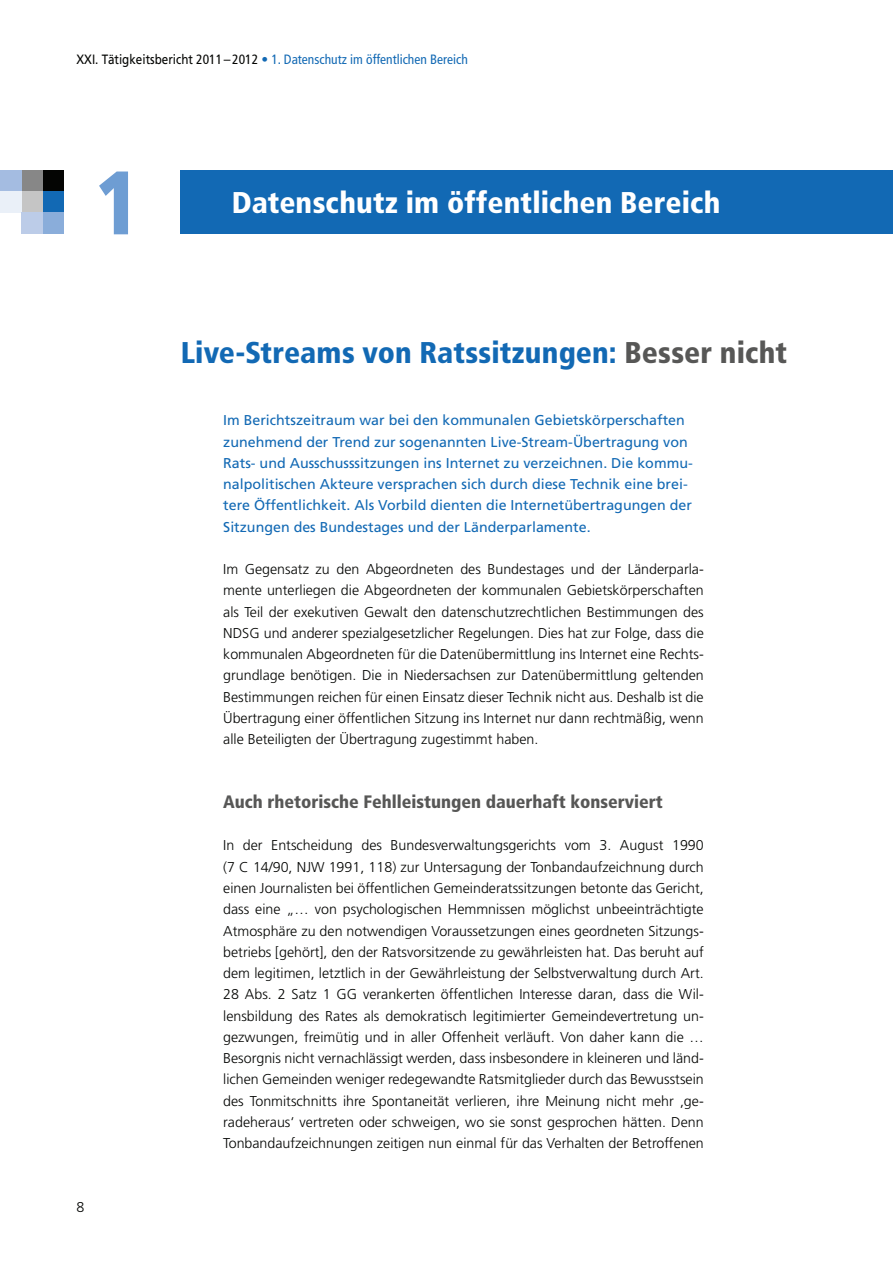
<style>
.page{position:relative;width:893px;height:1263px;background:#fff}
.page>*{position:absolute;margin:0;border:0;box-sizing:border-box;transform-origin:0 0}
.t1{font:900 condensed 90px "Frutiger LT Std";color:#6e9dd3}
.t2{font:900 condensed 30px "Frutiger LT Std";letter-spacing:.005em;color:#1269b4}
.t3{font:900 condensed 30px "Frutiger LT Std";letter-spacing:.005em;color:#fff}
.t4{font:900 condensed 18px "Frutiger LT Std";color:#575756}
.t5{font:300 14.25px/21.3px "Frutiger LT Std";color:#040503;text-align:justify}
.t6{font:14.25px/21.3px "Frutiger LT Std";color:#1269b4}
.t7{font:condensed 13.5px "Frutiger LT Std";color:#1269b4}
.s1{font-stretch:normal;color:#040503}
.s2{color:#040503}
.s3{color:#575756}
</style>
<div class="page">
<div style="left:181px;top:170px;width:712px;height:64px;background:#1269b4"></div>
<div style="left:42px;top:170px;width:22px;height:21px;background:#040503"></div>
<div style="left:21px;top:170px;width:21px;height:21px;background:#878787"></div>
<div style="left:0;top:170px;width:21px;height:21px;background:#a4bce1"></div>
<div style="left:42px;top:191px;width:22px;height:22px;background:#1269b4"></div>
<div style="left:21px;top:191px;width:21px;height:22px;background:#c5c5c5"></div>
<div style="left:0;top:191px;width:21px;height:22px;background:#eaf0f8"></div>
<div style="left:42px;top:213px;width:22px;height:21px;background:#8aadda"></div>
<div style="left:21px;top:213px;width:21px;height:21px;background:#bccce8"></div>
<p class="t7" style="left:76px;top:51px;width:393px"><span class="s1">XXI. Tätigkeitsbericht</span> <span class="s2">2011 – 2012</span> • 1. Datenschutz im öffentlichen Bereich</p>
<h1 class="t1" style="left:95px;top:164px;width:48px">1</h1>
<p class="t5" style="left:76px;top:1197px;width:9px">8</p>
<h2 class="t3" style="left:232px;top:190px;width:490px">Datenschutz im öffentlichen Bereich</h2>
<h2 class="t2" style="left:181px;top:339px;width:608px">Live-Streams von Ratssitzungen: <span class="s3">Besser nicht</span></h2>
<p class="t6" style="left:223px;top:410px;width:471px">Im Berichtszeitraum war bei den kommunalen Gebietskörperschaften zunehmend der Trend zur sogenannten Live-Stream-Übertragung von Rats- und Ausschusssitzungen ins Internet zu verzeichnen. Die kommu&shy;nalpolitischen Akteure versprachen sich durch diese Technik eine brei&shy;tere Öffentlichkeit. Als Vorbild dienten die Internetübertragungen der Sitzungen des Bundestages und der Länderparlamente.</p>
<p class="t5" style="left:223px;top:559px;width:482px">Im Gegensatz zu den Abgeordneten des Bundestages und der Länderparla&shy;mente unterliegen die Abgeordneten der kommunalen Gebietskörperschaften als Teil der exekutiven Gewalt den datenschutzrechtlichen Bestimmungen des NDSG und anderer spezialgesetzlicher Regelungen. Dies hat zur Folge, dass die kommunalen Abgeordneten für die Datenübermittlung ins Internet eine Rechts&shy;grundlage benötigen. Die in Niedersachsen zur Datenübermittlung geltenden Bestimmungen reichen für einen Einsatz dieser Technik nicht aus. Deshalb ist die Übertragung einer öffentlichen Sitzung ins Internet nur dann rechtmäßig, wenn alle Beteiligten der Übertragung zugestimmt haben.</p>
<p class="t4" style="left:223px;top:794px;width:441px">Auch rhetorische Fehlleistungen dauerhaft konserviert</p>
<p class="t5" style="left:223px;top:836px;width:482px">In der Entscheidung des Bundesverwaltungsgerichts vom 3. August 1990 (7 C 14/90, NJW 1991, 118) zur Untersagung der Tonbandaufzeichnung durch einen Journalisten bei öffentlichen Gemeinderatssitzungen betonte das Gericht, dass eine „… von psychologischen Hemmnissen möglichst unbeeinträchtigte Atmosphäre zu den notwendigen Voraussetzungen eines geordneten Sitzungs&shy;betriebs [gehört], den der Ratsvorsitzende zu gewährleisten hat. Das beruht auf dem legitimen, letztlich in der Gewährleistung der Selbstverwaltung durch Art.<br>28 Abs. 2 Satz 1 GG verankerten öffentlichen Interesse daran, dass die Wil&shy;lensbildung des Rates als demokratisch legitimierter Gemeindevertretung un&shy;gezwungen, freimütig und in aller Offenheit verläuft. Von daher kann die … Besorgnis nicht vernachlässigt werden, dass insbesondere in kleineren und länd&shy;lichen Gemeinden weniger redegewandte Ratsmitglieder durch das Bewusstsein des Tonmitschnitts ihre Spontaneität verlieren, ihre Meinung nicht mehr ,ge&shy;radeheraus‘ vertreten oder schweigen, wo sie sonst gesprochen hätten. Denn Tonbandaufzeichnungen zeitigen nun einmal für das Verhalten der Betroffenen</p>
</div>
